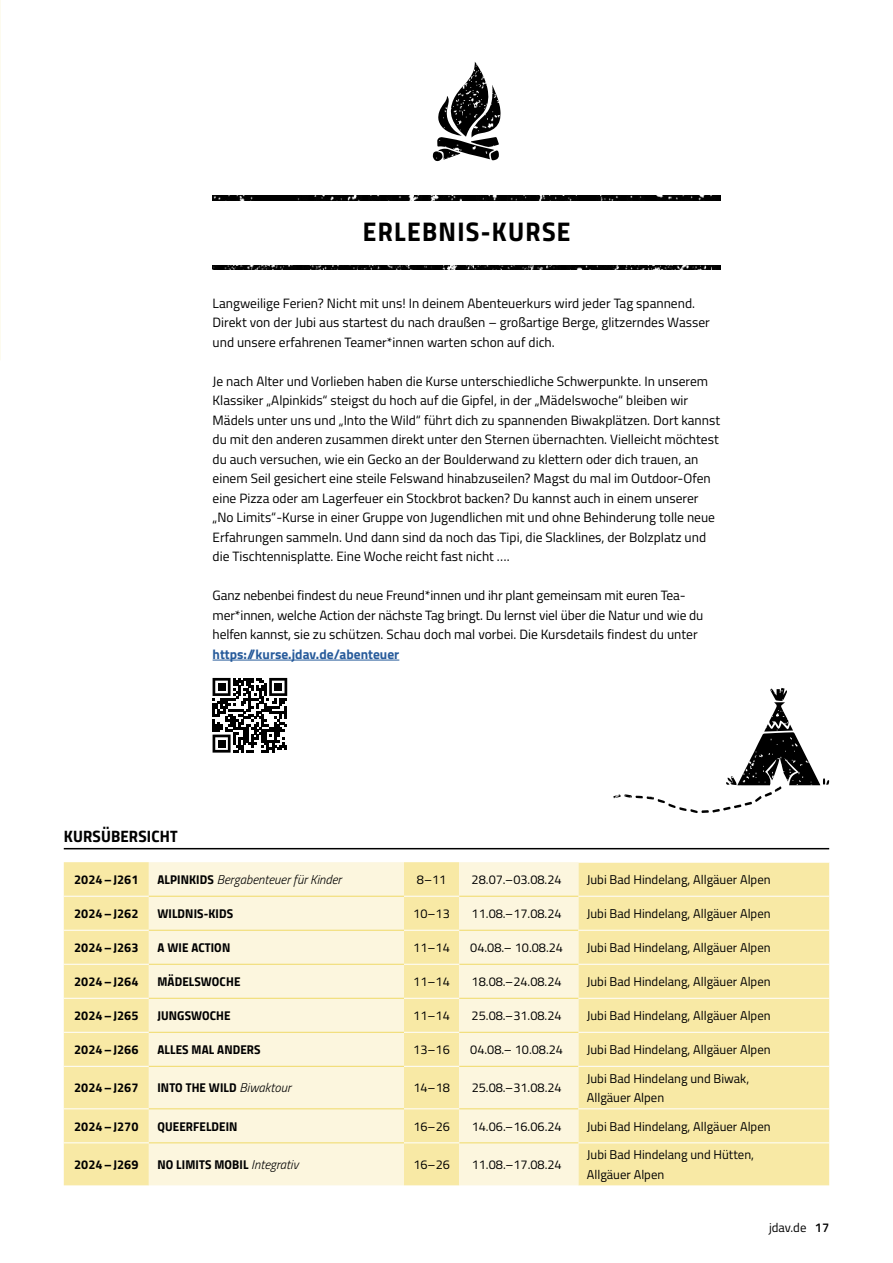
<style>
.page{position:relative;width:893px;height:1263px;background:#fff}
.page>*{position:absolute;margin:0;border:0;box-sizing:border-box;transform-origin:0 0}
.t1{font:27px "Titillium Bold Upright";letter-spacing:.05em;color:#000}
.t2{font:16.5px "Titillium Bold Upright";letter-spacing:.01em;color:#000}
.t3{font:13.5px/19.5px "Titillium";color:#000}
.t4{font:700 13.5px "Titillium";color:#275b9b}
.t5{font:12.75px/19.2px "Titillium";color:#000}
.t6{font:12.75px "Titillium Bold Upright";letter-spacing:.01em;color:#000}
.t7{font:italic 300 12.75px "Titillium";color:#000}
.s1{font-family:"Titillium Bold Upright";font-weight:400;font-style:normal}
.s2{font-family:"Titillium";font-weight:300;font-style:italic}
.s3{font-weight:600}
</style>
<div class="page">
<svg style="left:613px;top:780px;width:216px;height:33px"></svg>
<img style="left:727px;top:688px;width:98px;height:97px">
<svg style="left:213px;top:678px;width:74px;height:75px"></svg>
<div style="left:218px;top:683px;width:7px;height:8px;background:#000"></div>
<div style="left:274px;top:683px;width:8px;height:8px;background:#000"></div>
<div style="left:218px;top:740px;width:7px;height:7px;background:#000"></div>
<img style="left:433px;top:62px;width:68px;height:99px">
<hr style="left:0;top:0;width:1px;height:360px;background:#f0da68">
<hr style="left:64px;top:848px;width:765px;height:1px;background:#000">
<hr style="left:213px;top:660px;width:186px;height:1px;background:#275b9b">
<img style="left:213px;top:196px;width:508px;height:4px">
<img style="left:213px;top:266px;width:508px;height:4px">
<div style="left:64px;top:862px;width:765px;height:323px;background:#f8e9a5"></div>
<svg style="left:149px;top:862px;width:429px;height:323px;fill:#fcf6de"></svg>
<hr style="left:578px;top:896px;width:251px;height:1px;background:#fff">
<hr style="left:64px;top:930px;width:85px;height:1px;background:#fff">
<hr style="left:404px;top:930px;width:55px;height:1px;background:#fff">
<hr style="left:578px;top:964px;width:251px;height:1px;background:#fff">
<hr style="left:64px;top:998px;width:85px;height:1px;background:#fff">
<hr style="left:404px;top:998px;width:55px;height:1px;background:#fff">
<hr style="left:578px;top:998px;width:251px;height:1px;background:#fff">
<hr style="left:64px;top:1032px;width:85px;height:1px;background:#fff">
<hr style="left:404px;top:1032px;width:55px;height:1px;background:#fff">
<hr style="left:578px;top:1032px;width:251px;height:1px;background:#fff">
<hr style="left:64px;top:1066px;width:85px;height:1px;background:#fff">
<hr style="left:404px;top:1066px;width:55px;height:1px;background:#fff">
<hr style="left:64px;top:1108px;width:85px;height:1px;background:#fff">
<hr style="left:404px;top:1108px;width:55px;height:1px;background:#fff">
<hr style="left:578px;top:1142px;width:251px;height:1px;background:#fff">
<hr style="left:149px;top:930px;width:255px;height:1px;background:#f0da68">
<hr style="left:459px;top:930px;width:119px;height:1px;background:#f0da68">
<hr style="left:149px;top:998px;width:255px;height:1px;background:#f0da68">
<hr style="left:459px;top:998px;width:119px;height:1px;background:#f0da68">
<hr style="left:149px;top:1032px;width:255px;height:1px;background:#f0da68">
<hr style="left:459px;top:1032px;width:119px;height:1px;background:#f0da68">
<hr style="left:149px;top:1066px;width:255px;height:1px;background:#f0da68">
<hr style="left:459px;top:1066px;width:119px;height:1px;background:#f0da68">
<hr style="left:149px;top:1108px;width:255px;height:1px;background:#f0da68">
<hr style="left:459px;top:1108px;width:119px;height:1px;background:#f0da68">
<hr style="left:149px;top:964px;width:255px;height:1px;background:#f0da68">
<hr style="left:459px;top:964px;width:119px;height:1px;background:#f0da68">
<hr style="left:404px;top:964px;width:55px;height:1px;background:#fff">
<hr style="left:64px;top:964px;width:85px;height:1px;background:#fff">
<hr style="left:578px;top:930px;width:251px;height:1px;background:#fff">
<hr style="left:64px;top:896px;width:85px;height:1px;background:#fff">
<hr style="left:404px;top:896px;width:55px;height:1px;background:#fff">
<hr style="left:578px;top:862px;width:251px;height:1px;background:#fff">
<hr style="left:459px;top:896px;width:119px;height:1px;background:#f0da68">
<hr style="left:149px;top:896px;width:255px;height:1px;background:#f0da68">
<hr style="left:578px;top:1066px;width:251px;height:1px;background:#fff">
<hr style="left:578px;top:1108px;width:251px;height:1px;background:#fff">
<hr style="left:149px;top:1142px;width:255px;height:1px;background:#f0da68">
<hr style="left:459px;top:1142px;width:119px;height:1px;background:#f0da68">
<hr style="left:404px;top:1142px;width:55px;height:1px;background:#fff">
<hr style="left:64px;top:1142px;width:85px;height:1px;background:#fff">
<h1 class="t1" style="left:363px;top:210px;width:209px">ERLEBNIS-KURSE</h1>
<p class="t3" style="left:213px;top:292px;width:499px">Langweilige Ferien? Nicht mit uns! In deinem Abenteuerkurs wird jeder Tag spannend.<br>Direkt von der Jubi aus startest du nach draußen – großartige Berge, glitzerndes Wasser und unsere erfahrenen Teamer*innen warten schon auf dich.</p>
<p class="t3" style="left:213px;top:370px;width:509px">Je nach Alter und Vorlieben haben die Kurse unterschiedliche Schwerpunkte. In unserem Klassiker „Alpinkids“ steigst du hoch auf die Gipfel, in der „Mädelswoche“ bleiben wir Mädels unter uns und „Into the Wild“ führt dich zu spannenden Biwakplätzen. Dort kannst du mit den anderen zusammen direkt unter den Sternen übernachten. Vielleicht möchtest du auch versuchen, wie ein Gecko an der Boulderwand zu klettern oder dich trauen, an einem Seil gesichert eine steile Felswand hinabzuseilen? Magst du mal im Outdoor-Ofen eine Pizza oder am Lagerfeuer ein Stockbrot backen? Du kannst auch in einem unserer „No Limits“-Kurse in einer Gruppe von Jugendlichen mit und ohne Behinderung tolle neue Erfahrungen sammeln. Und dann sind da noch das Tipi, die Slacklines, der Bolzplatz und die Tischtennisplatte. Eine Woche reicht fast nicht ….</p>
<p class="t3" style="left:213px;top:585px;width:492px">Ganz nebenbei findest du neue Freund*innen und ihr plant gemeinsam mit euren Tea&shy;mer*innen, welche Action der nächste Tag bringt. Du lernst viel über die Natur und wie du helfen kannst, sie zu schützen. Schau doch mal vorbei. Die Kursdetails findest du unter</p>
<p class="t4" style="left:213px;top:643px;width:188px">https://kurse.jdav.de/abenteuer</p>
<p class="t2" style="left:64px;top:824px;width:115px">KURSÜBERSICHT</p>
<p class="t6" style="left:74px;top:869px;width:66px">2024–J261</p>
<p class="t7" style="left:157px;top:870px;width:186px"><span class="s1">ALPINKIDS</span> Bergabenteuer für Kinder</p>
<p class="t5" style="left:417px;top:869px;width:31px">8–11</p>
<p class="t5" style="left:472px;top:869px;width:92px">28.07.–03.08.24</p>
<p class="t5" style="left:587px;top:869px;width:185px">Jubi Bad Hindelang, Allgäuer Alpen</p>
<p class="t6" style="left:74px;top:903px;width:66px">2024–J262</p>
<p class="t6" style="left:157px;top:903px;width:77px">WILDNIS-KIDS</p>
<p class="t5" style="left:413px;top:903px;width:38px">10–13</p>
<p class="t5" style="left:472px;top:903px;width:92px">11.08.–17.08.24</p>
<p class="t5" style="left:587px;top:903px;width:185px">Jubi Bad Hindelang, Allgäuer Alpen</p>
<p class="t6" style="left:74px;top:937px;width:66px">2024–J263</p>
<p class="t6" style="left:157px;top:937px;width:74px">A WIE ACTION</p>
<p class="t5" style="left:413px;top:937px;width:38px">11–14</p>
<p class="t5" style="left:470px;top:937px;width:94px">04.08.– 10.08.24</p>
<p class="t5" style="left:587px;top:937px;width:185px">Jubi Bad Hindelang, Allgäuer Alpen</p>
<p class="t6" style="left:74px;top:971px;width:66px">2024–J264</p>
<p class="t6" style="left:157px;top:971px;width:85px">MÄDELSWOCHE</p>
<p class="t5" style="left:413px;top:971px;width:38px">11–14</p>
<p class="t5" style="left:472px;top:971px;width:92px">18.08.–24.08.24</p>
<p class="t5" style="left:587px;top:971px;width:185px">Jubi Bad Hindelang, Allgäuer Alpen</p>
<p class="t6" style="left:74px;top:1005px;width:66px">2024–J265</p>
<p class="t6" style="left:157px;top:1005px;width:75px">JUNGSWOCHE</p>
<p class="t5" style="left:413px;top:1005px;width:38px">11–14</p>
<p class="t5" style="left:472px;top:1005px;width:92px">25.08.–31.08.24</p>
<p class="t5" style="left:587px;top:1005px;width:185px">Jubi Bad Hindelang, Allgäuer Alpen</p>
<p class="t6" style="left:74px;top:1040px;width:66px">2024–J266</p>
<p class="t6" style="left:157px;top:1040px;width:105px">ALLES MAL ANDERS</p>
<p class="t5" style="left:413px;top:1039px;width:38px">13–16</p>
<p class="t5" style="left:470px;top:1039px;width:94px">04.08.– 10.08.24</p>
<p class="t5" style="left:587px;top:1039px;width:185px">Jubi Bad Hindelang, Allgäuer Alpen</p>
<p class="t6" style="left:74px;top:1078px;width:66px">2024–J267</p>
<p class="t6" style="left:157px;top:1078px;width:135px">INTO THE WILD <span class="s2">Biwaktour</span></p>
<p class="t5" style="left:413px;top:1078px;width:38px">14–18</p>
<p class="t5" style="left:472px;top:1078px;width:92px">25.08.–31.08.24</p>
<p class="t5" style="left:587px;top:1068px;width:164px">Jubi Bad Hindelang und Biwak,<br>Allgäuer Alpen</p>
<p class="t6" style="left:74px;top:1116px;width:66px">2024–J270</p>
<p class="t6" style="left:157px;top:1116px;width:82px">QUEERFELDEIN</p>
<p class="t5" style="left:413px;top:1116px;width:38px">16–26</p>
<p class="t5" style="left:472px;top:1116px;width:92px">14.06.–16.06.24</p>
<p class="t5" style="left:587px;top:1116px;width:185px">Jubi Bad Hindelang, Allgäuer Alpen</p>
<p class="t6" style="left:74px;top:1154px;width:66px">2024–J269</p>
<p class="t6" style="left:157px;top:1154px;width:143px">NO LIMITS MOBIL <span class="s2">Integrativ</span></p>
<p class="t5" style="left:413px;top:1154px;width:38px">16–26</p>
<p class="t5" style="left:472px;top:1154px;width:92px">11.08.–17.08.24</p>
<p class="t5" style="left:587px;top:1144px;width:169px">Jubi Bad Hindelang und Hütten,<br>Allgäuer Alpen</p>
<p class="t5" style="left:769px;top:1217px;width:62px">jdav.de <span class="s3">17</span></p>
</div>
